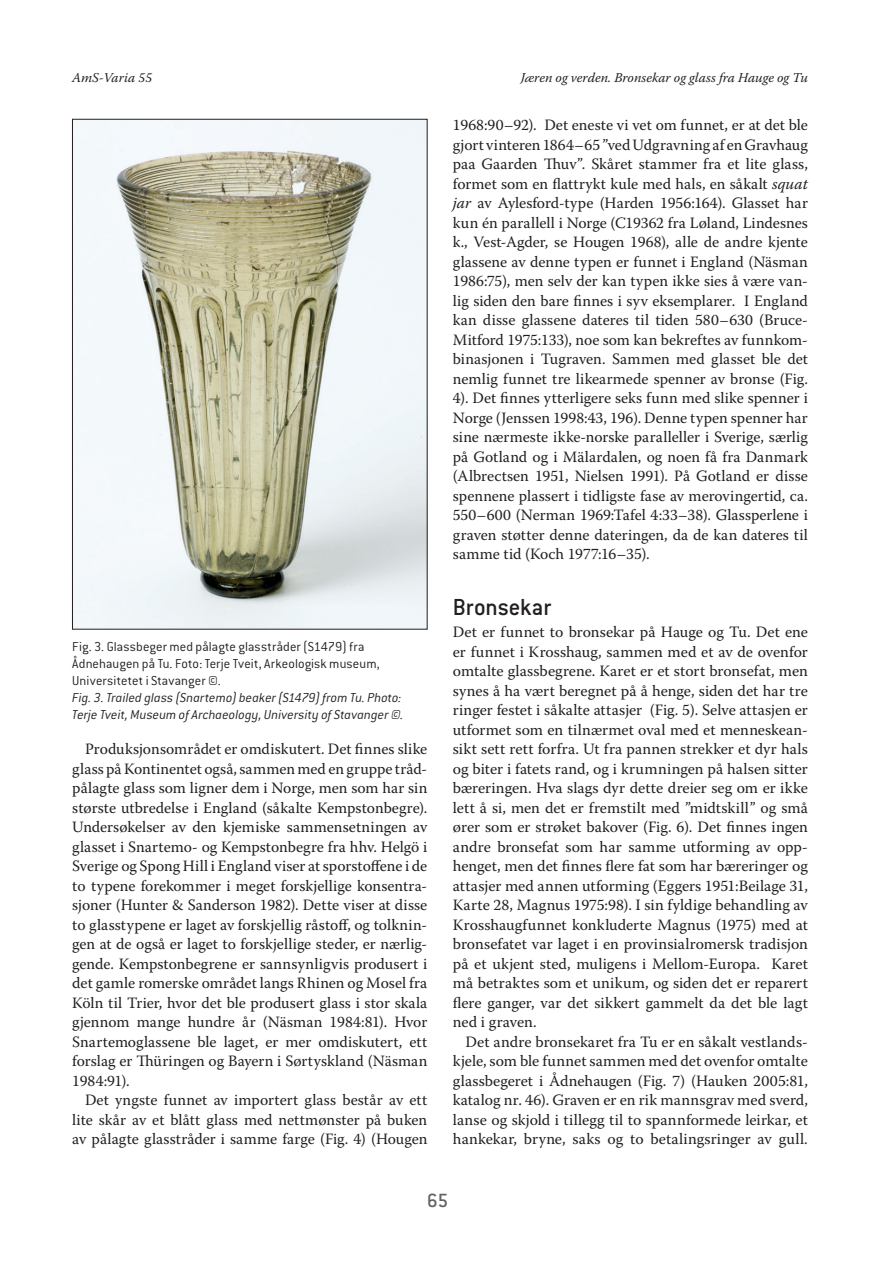
<style>
.page{position:relative;width:893px;height:1263px;background:#fff}
.page>*{position:absolute;margin:0;border:0;box-sizing:border-box;transform-origin:0 0}
.t1{font:500 25.5px "Conduit ITC";letter-spacing:-.005em;color:#231f20}
.t2{font:500 21px "Conduit ITC";color:#636366}
.t3{font:15.75px/19.5px "Warnock Pro";letter-spacing:.005em;color:#231f20;text-align:justify}
.t4{font:300 14.25px/17.1px "Conduit ITC";letter-spacing:.005em;color:#231f20}
.t5{font:italic 300 14.25px/17.1px "Conduit ITC";letter-spacing:.005em;color:#231f20}
.t6{font:italic 13.5px "Warnock Pro";color:#231f20}
.s1{font-style:italic}
</style>
<div class="page">
<img style="left:74px;top:121px;width:351px;height:506px">
<p class="t6" style="left:72px;top:69px;width:81px">AmS-Varia 55</p>
<p class="t6" style="left:521px;top:69px;width:289px">Jæren og verden. Bronsekar og glass fra Hauge og Tu</p>
<p class="t4" style="left:72px;top:638px;width:309px">Fig. 3. Glassbeger med pålagte glasstråder (S1479) fra<br>Ådnehaugen på Tu. Foto: Terje Tveit, Arkeologisk museum,<br>Universitetet i Stavanger ©.</p>
<p class="t5" style="left:72px;top:689px;width:333px">Fig. 3. Trailed glass (Snartemo) beaker (S1479) from Tu. Photo:<br>Terje Tveit, Museum of Archaeology, University of Stavanger ©.</p>
<p class="t3" style="left:72px;top:739px;width:357px;text-indent:13px">Produksjonsområdet er omdiskutert. Det finnes slike glass på Kontinentet også, sammen med en gruppe tråd&shy;pålagte glass som ligner dem i Norge, men som har sin største utbredelse i England (såkalte Kempstonbegre).<br>Undersøkelser av den kjemiske sammensetningen av glasset i Snartemo- og Kempstonbegre fra hhv. Helgö i Sverige og Spong Hill i England viser at sporstoffene i de to typene forekommer i meget forskjellige konsentra&shy;sjoner (Hunter &amp; Sanderson 1982). Dette viser at disse to glasstypene er laget av forskjellig råstoff, og tolknin&shy;gen at de også er laget to forskjellige steder, er nærlig&shy;gende. Kempstonbegrene er sannsynligvis produsert i det gamle romerske området langs Rhinen og Mosel fra Köln til Trier, hvor det ble produsert glass i stor skala gjennom mange hundre år (Näsman 1984:81). Hvor Snartemoglassene ble laget, er mer omdiskutert, ett forslag er Thüringen og Bayern i Sørtyskland (Näsman 1984:91).</p>
<p class="t3" style="left:72px;top:1090px;width:357px;text-indent:13px">Det yngste funnet av importert glass består av ett lite skår av et blått glass med nettmønster på buken av pålagte glasstråder i samme farge (Fig. 4) (Hougen</p>
<p class="t3" style="left:453px;top:115px;width:357px">1968:90–92). Det eneste vi vet om funnet, er at det ble gjort vinteren 1864–65 ”ved Udgravning af en Gravhaug paa Gaarden Thuv”. Skåret stammer fra et lite glass, formet som en flattrykt kule med hals, en såkalt <span class="s1">squat jar</span> av Aylesford-type (Harden 1956:164). Glasset har kun én parallell i Norge (C19362 fra Løland, Lindesnes k., Vest-Agder, se Hougen 1968), alle de andre kjente glassene av denne typen er funnet i England (Näsman 1986:75), men selv der kan typen ikke sies å være van&shy;lig siden den bare finnes i syv eksemplarer. I England kan disse glassene dateres til tiden 580–630 (Bruce-Mitford 1975:133), noe som kan bekreftes av funnkom&shy;binasjonen i Tugraven. Sammen med glasset ble det nemlig funnet tre likearmede spenner av bronse (Fig.<br>4). Det finnes ytterligere seks funn med slike spenner i Norge (Jenssen 1998:43, 196). Denne typen spenner har sine nærmeste ikke-norske paralleller i Sverige, særlig på Gotland og i Mälardalen, og noen få fra Danmark (Albrectsen 1951, Nielsen 1991). På Gotland er disse spennene plassert i tidligste fase av merovingertid, ca.<br>550–600 (Nerman 1969:Tafel 4:33–38). Glassperlene i graven støtter denne dateringen, da de kan dateres til samme tid (Koch 1977:16–35).</p>
<h1 class="t1" style="left:453px;top:592px;width:100px">Bronsekar</h1>
<p class="t3" style="left:453px;top:622px;width:357px">Det er funnet to bronsekar på Hauge og Tu. Det ene er funnet i Krosshaug, sammen med et av de ovenfor omtalte glassbegrene. Karet er et stort bronsefat, men synes å ha vært beregnet på å henge, siden det har tre ringer festet i såkalte attasjer (Fig. 5). Selve attasjen er utformet som en tilnærmet oval med et menneskean&shy;sikt sett rett forfra. Ut fra pannen strekker et dyr hals og biter i fatets rand, og i krumningen på halsen sitter bæreringen. Hva slags dyr dette dreier seg om er ikke lett å si, men det er fremstilt med ”midtskill” og små ører som er strøket bakover (Fig. 6). Det finnes ingen andre bronsefat som har samme utforming av opp&shy;henget, men det finnes flere fat som har bæreringer og attasjer med annen utforming (Eggers 1951:Beilage 31, Karte 28, Magnus 1975:98). I sin fyldige behandling av Krosshaugfunnet konkluderte Magnus (1975) med at bronsefatet var laget i en provinsialromersk tradisjon på et ukjent sted, muligens i Mellom-Europa. Karet må betraktes som et unikum, og siden det er reparert flere ganger, var det sikkert gammelt da det ble lagt ned i graven.</p>
<p class="t3" style="left:453px;top:1031px;width:357px;text-indent:13px">Det andre bronsekaret fra Tu er en såkalt vestlands&shy;kjele, som ble funnet sammen med det ovenfor omtalte glassbegeret i Ådnehaugen (Fig. 7) (Hauken 2005:81, katalog nr. 46). Graven er en rik mannsgrav med sverd, lanse og skjold i tillegg til to spannformede leirkar, et hankekar, bryne, saks og to betalingsringer av gull.</p>
<h2 class="t2" style="left:427px;top:1188px;width:23px">65</h2>
</div>
